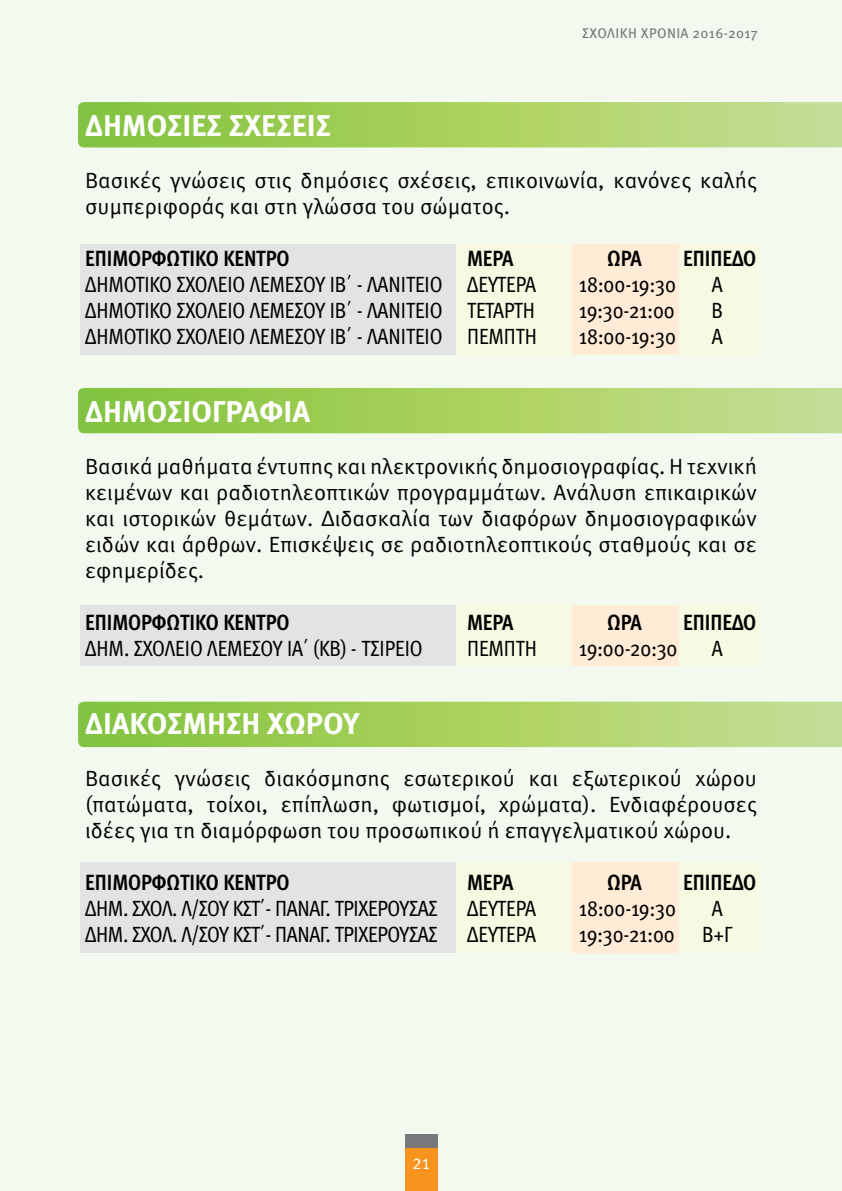
<style>
.page{position:relative;width:842px;height:1191px;background:#f3f9ee}
.page>*{position:absolute;margin:0;border:0;box-sizing:border-box;transform-origin:0 0}
.t1{font:700 30px "Meta Pro";color:#fff}
.t2{font:22px/26px "Meta Pro";color:#000;text-align:justify}
.t3{font:22px "Meta Cond Pro";letter-spacing:-.005em;color:#000}
.t4{font:700 22px "Meta Cond Pro";color:#000}
.t5{font:20px "Meta Cond Pro";color:#fff}
.t6{font:14px "Meta Pro";letter-spacing:.025em;color:#77787b}
</style>
<div class="page">
<div style="left:405px;top:1140px;width:32px;height:51px;background:#f7941e"></div>
<div style="left:405px;top:1134px;width:32px;height:14px;background:#77787b"></div>
<svg style="left:78px;top:388px;width:764px;height:45px;background:#a6d063"></svg>
<svg style="left:78px;top:701px;width:764px;height:46px;background:#a7d165"></svg>
<svg style="left:78px;top:102px;width:764px;height:45px;background:#a6d164"></svg>
<div style="left:455px;top:244px;width:116px;height:110px;background:#f7f9e2"></div>
<div style="left:80px;top:244px;width:376px;height:110px;background:#e2e3e4"></div>
<div style="left:678px;top:244px;width:82px;height:110px;background:#f7f9e2"></div>
<div style="left:572px;top:244px;width:106px;height:110px;background:#ffebd6"></div>
<div style="left:455px;top:862px;width:116px;height:90px;background:#f7f9e2"></div>
<div style="left:80px;top:862px;width:376px;height:90px;background:#e2e3e4"></div>
<div style="left:678px;top:862px;width:82px;height:90px;background:#f7f9e2"></div>
<div style="left:572px;top:862px;width:106px;height:90px;background:#ffebd6"></div>
<div style="left:455px;top:605px;width:116px;height:61px;background:#f7f9e2"></div>
<div style="left:80px;top:605px;width:376px;height:61px;background:#e2e3e4"></div>
<div style="left:678px;top:605px;width:82px;height:61px;background:#f7f9e2"></div>
<div style="left:572px;top:605px;width:106px;height:61px;background:#ffebd6"></div>
<p class="t6" style="left:582px;top:24px;width:177px">ΣΧΟΛΙΚΗ ΧΡΟΝΙΑ 2016-2017</p>
<h1 class="t1" style="left:85px;top:107px;width:248px">ΔΗΜΟΣΙΕΣ ΣΧΕΣΕΙΣ</h1>
<p class="t2" style="left:85px;top:168px;width:673px">Βασικές γνώσεις στις δημόσιες σχέσεις, επικοινωνία, κανόνες καλής συμπεριφοράς και στη γλώσσα του σώματος.</p>
<p class="t4" style="left:85px;top:244px;width:206px">ΕΠΙΜΟΡΦΩΤΙΚΟ ΚΕΝΤΡΟ</p>
<p class="t4" style="left:467px;top:244px;width:48px">ΜΕΡΑ</p>
<p class="t4" style="left:607px;top:244px;width:36px">ΩΡΑ</p>
<p class="t4" style="left:683px;top:244px;width:75px">ΕΠΙΠΕΔΟ</p>
<p class="t3" style="left:85px;top:270px;width:452px">ΔΗΜΟΤΙΚΟ ΣΧΟΛΕΙΟ ΛΕΜΕΣΟΥ ΙΒ΄ - ΛΑΝΙΤΕΙΟ ΔΕΥΤΕΡΑ</p>
<p class="t3" style="left:579px;top:270px;width:98px">18:00-19:30</p>
<p class="t3" style="left:712px;top:270px;width:12px">A</p>
<p class="t3" style="left:85px;top:296px;width:451px">ΔΗΜΟΤΙΚΟ ΣΧΟΛΕΙΟ ΛΕΜΕΣΟΥ IB΄ - ΛΑΝΙΤΕΙΟ ΤΕΤΑΡΤΗ</p>
<p class="t3" style="left:579px;top:296px;width:97px">19:30-21:00</p>
<p class="t3" style="left:711px;top:296px;width:13px">B</p>
<p class="t3" style="left:85px;top:322px;width:453px">ΔΗΜΟΤΙΚΟ ΣΧΟΛΕΙΟ ΛΕΜΕΣΟΥ ΙΒ΄ - ΛΑΝΙΤΕΙΟ ΠΕΜΠΤΗ</p>
<p class="t3" style="left:579px;top:322px;width:98px">18:00-19:30</p>
<p class="t3" style="left:712px;top:322px;width:12px">A</p>
<h1 class="t1" style="left:85px;top:393px;width:227px">ΔΗΜΟΣΙΟΓΡΑΦΙΑ</h1>
<p class="t2" style="left:85px;top:454px;width:673px">Βασικά μαθήματα έντυπης και ηλεκτρονικής δημοσιογραφίας. Η τεχνική κειμένων και ραδιοτηλεοπτικών προγραμμάτων. Ανάλυση επικαιρικών και ιστορικών θεμάτων. Διδασκαλία των διαφόρων δημοσιογραφικών ειδών και άρθρων. Επισκέψεις σε ραδιοτηλεοπτικούς σταθμούς και σε εφημερίδες.</p>
<p class="t4" style="left:85px;top:608px;width:206px">ΕΠΙΜΟΡΦΩΤΙΚΟ ΚΕΝΤΡΟ</p>
<p class="t4" style="left:467px;top:608px;width:48px">ΜΕΡΑ</p>
<p class="t4" style="left:607px;top:608px;width:36px">ΩΡΑ</p>
<p class="t4" style="left:683px;top:608px;width:75px">ΕΠΙΠΕΔΟ</p>
<p class="t3" style="left:85px;top:634px;width:339px">ΔΗΜ. ΣΧΟΛΕΙΟ ΛΕΜΕΣΟΥ ΙΑ΄ (ΚΒ) - ΤΣΙΡΕΙΟ</p>
<p class="t3" style="left:467px;top:634px;width:71px">ΠΕΜΠΤΗ</p>
<p class="t3" style="left:579px;top:634px;width:100px">19:00-20:30</p>
<p class="t3" style="left:712px;top:634px;width:12px">Α</p>
<h1 class="t1" style="left:85px;top:705px;width:276px">ΔΙΑΚΟΣΜΗΣΗ ΧΩΡΟΥ</h1>
<p class="t2" style="left:85px;top:766px;width:673px">Βασικές γνώσεις διακόσμησης εσωτερικού και εξωτερικού χώρου (πατώματα, τοίχοι, επίπλωση, φωτισμοί, χρώματα). Ενδιαφέρουσες ιδέες για τη διαμόρφωση του προσωπικού ή επαγγελματικού χώρου.</p>
<p class="t4" style="left:85px;top:868px;width:206px">ΕΠΙΜΟΡΦΩΤΙΚΟ ΚΕΝΤΡΟ</p>
<p class="t4" style="left:467px;top:868px;width:48px">ΜΕΡΑ</p>
<p class="t4" style="left:607px;top:868px;width:36px">ΩΡΑ</p>
<p class="t4" style="left:683px;top:868px;width:75px">ΕΠΙΠΕΔΟ</p>
<p class="t3" style="left:85px;top:894px;width:354px">ΔΗΜ. ΣΧΟΛ. Λ/ΣΟΥ ΚΣΤ΄- ΠΑΝΑΓ. ΤΡΙΧΕΡΟΥΣΑΣ</p>
<p class="t3" style="left:467px;top:894px;width:70px">ΔΕΥΤΕΡΑ</p>
<p class="t3" style="left:579px;top:894px;width:98px">18:00-19:30</p>
<p class="t3" style="left:712px;top:894px;width:12px">Α</p>
<p class="t3" style="left:85px;top:920px;width:354px">ΔΗΜ. ΣΧΟΛ. Λ/ΣΟΥ ΚΣΤ΄- ΠΑΝΑΓ. ΤΡΙΧΕΡΟΥΣΑΣ</p>
<p class="t3" style="left:467px;top:920px;width:70px">ΔΕΥΤΕΡΑ</p>
<p class="t3" style="left:579px;top:920px;width:155px">19:30-21:00 Β+Γ</p>
<p class="t5" style="left:412px;top:1148px;width:19px">21</p>
</div>
